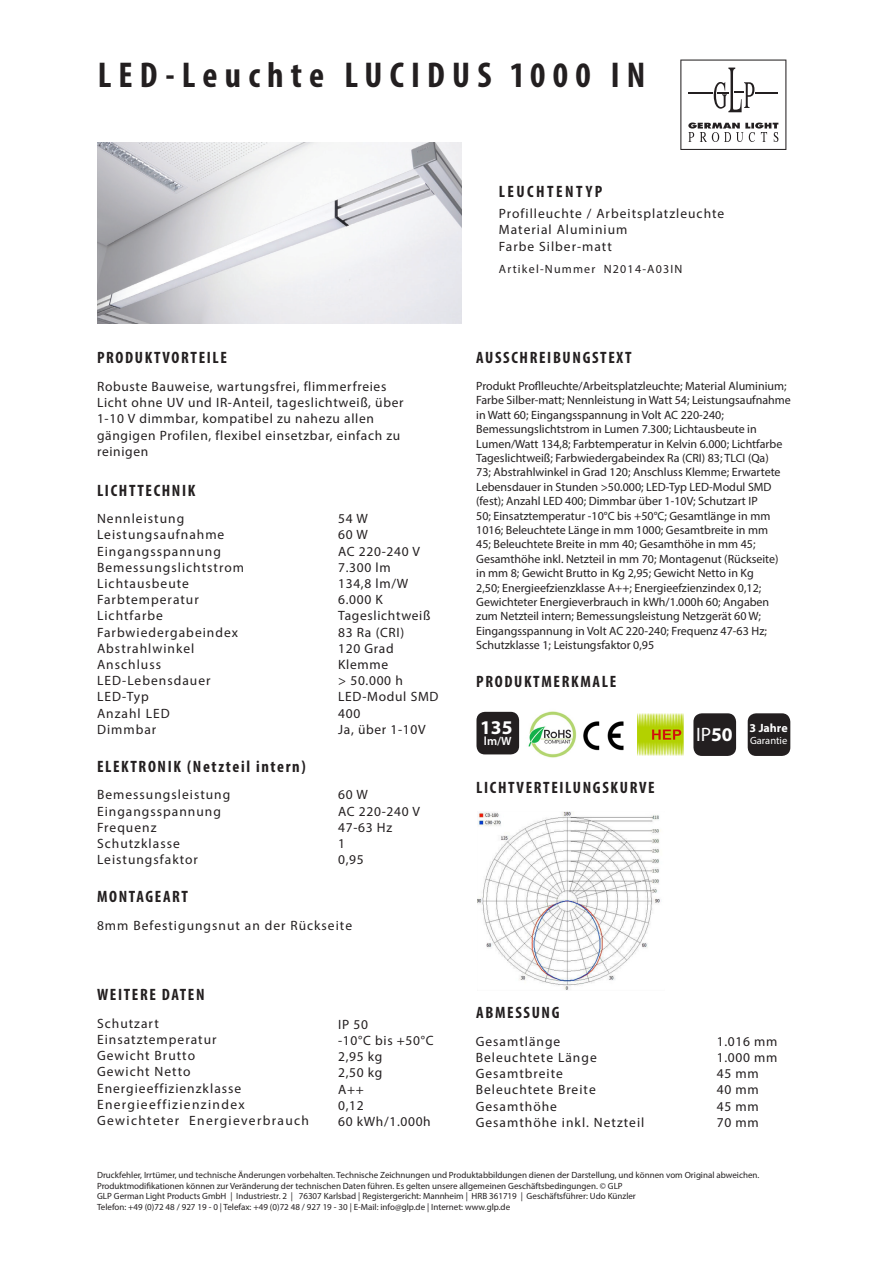
<style>
.page{position:relative;width:893px;height:1263px;background:#fff}
.page>*{position:absolute;margin:0;border:0;box-sizing:border-box;transform-origin:0 0}
.t1{font:700 condensed 36px "Myriad Pro";letter-spacing:.2em;color:#231f20}
.t2{font:19.5px "Myriad Pro";color:#fff}
.t3{font:700 19.5px "Myriad Pro";color:#fff}
.t4{font:700 condensed 16.5px "Myriad Pro";letter-spacing:.1em;color:#231f20}
.t5{font:700 condensed 16.5px "Myriad Pro";letter-spacing:.15em;color:#231f20}
.t6{font:13.5px "Myriad Pro";letter-spacing:.075em;color:#231f20}
.t7{font:13.5px/16.2px "Myriad Pro";letter-spacing:.05em;color:#231f20}
.t8{font:13.5px "Myriad Pro";letter-spacing:.1em;color:#231f20}
.Ausschreibungstext{font:12px/14.4px "Myriad Pro";color:#231f20}
.Ausschreibungstext-2{font:12px "Myriad Pro";letter-spacing:.1em;color:#231f20}
.t9{font:700 12px "Myriad Pro";letter-spacing:-.005em;color:#fff}
.t10{font:600 12px "Myriad Pro";color:#fff}
.t11{font:10.5px "Myriad Pro";color:#fff}
.t12{font:9px "Myriad Pro";color:#231f20}
.s1{font-weight:700}
</style>
<div class="page">
<svg style="left:680px;top:60px;width:106px;height:90px"></svg>
<img style="left:477px;top:811px;width:184px;height:179px">
<img style="left:98px;top:142px;width:363px;height:182px">
<div style="left:476px;top:712px;width:43px;height:42px;background:#231f20;border-radius:9px"></div>
<img style="left:528px;top:711px;width:49px;height:47px">
<img style="left:583px;top:721px;width:41px;height:30px">
<div style="left:693px;top:713px;width:43px;height:43px;background:#231f20;border-radius:9px"></div>
<img style="left:637px;top:713px;width:46px;height:43px">
<div style="left:748px;top:713px;width:42px;height:43px;background:#231f20;border-radius:9px"></div>
<p class="t1" style="left:98px;top:53px;width:549px">LED-Leuchte LUCIDUS 1000 IN</p>
<p class="t4" style="left:97px;top:348px;width:131px">PRODUKTVORTEILE</p>
<p class="t7" style="left:97px;top:378px;width:308px">Robuste Bauweise, wartungsfrei, flimmerfreies Licht ohne UV und IR-Anteil, tageslichtweiß, über 1-10 V dimmbar, kompatibel zu nahezu allen gängigen Profilen, flexibel einsetzbar, einfach zu reinigen</p>
<p class="t4" style="left:97px;top:480px;width:100px">LICHTTECHNIK</p>
<p class="t6" style="left:97px;top:510px;width:89px">Nennleistung</p>
<p class="t6" style="left:97px;top:526px;width:129px">Leistungsaufnahme</p>
<p class="t6" style="left:97px;top:543px;width:125px">Eingangsspannung</p>
<p class="t6" style="left:97px;top:559px;width:148px">Bemessungslichtstrom</p>
<p class="t6" style="left:97px;top:575px;width:93px">Lichtausbeute</p>
<p class="t6" style="left:97px;top:591px;width:103px">Farbtemperatur</p>
<p class="t6" style="left:97px;top:607px;width:67px">Lichtfarbe</p>
<p class="t6" style="left:97px;top:624px;width:143px">Farbwiedergabeindex</p>
<p class="t6" style="left:97px;top:640px;width:99px">Abstrahlwinkel</p>
<p class="t6" style="left:97px;top:656px;width:66px">Anschluss</p>
<p class="t6" style="left:97px;top:672px;width:115px">LED-Lebensdauer</p>
<p class="t6" style="left:97px;top:688px;width:53px">LED-Typ</p>
<p class="t6" style="left:97px;top:705px;width:74px">Anzahl LED</p>
<p class="t6" style="left:97px;top:721px;width:61px">Dimmbar</p>
<p class="t4" style="left:97px;top:756px;width:210px">ELEKTRONIK (Netzteil intern)</p>
<p class="t6" style="left:97px;top:786px;width:135px">Bemessungsleistung</p>
<p class="t6" style="left:97px;top:803px;width:125px">Eingangsspannung</p>
<p class="t6" style="left:97px;top:819px;width:61px">Frequenz</p>
<p class="t6" style="left:97px;top:835px;width:84px">Schutzklasse</p>
<p class="t6" style="left:97px;top:851px;width:102px">Leistungsfaktor</p>
<p class="t6" style="left:338px;top:510px;width:31px">54 W</p>
<p class="t6" style="left:338px;top:526px;width:31px">60 W</p>
<p class="t6" style="left:338px;top:543px;width:83px">AC 220-240 V</p>
<p class="t6" style="left:338px;top:559px;width:54px">7.300 lm</p>
<p class="t6" style="left:338px;top:575px;width:71px">134,8 lm/W</p>
<p class="t6" style="left:338px;top:591px;width:46px">6.000 K</p>
<p class="t7" style="left:338px;top:607px;width:94px">Tageslichtweiß</p>
<p class="t6" style="left:338px;top:624px;width:68px">83 Ra (CRI)</p>
<p class="t6" style="left:338px;top:640px;width:57px">120 Grad</p>
<p class="t6" style="left:338px;top:656px;width:52px">Klemme</p>
<p class="t6" style="left:338px;top:672px;width:66px">&gt; 50.000 h</p>
<p class="t7" style="left:338px;top:688px;width:102px">LED-Modul SMD</p>
<p class="t6" style="left:338px;top:705px;width:24px">400</p>
<p class="t7" style="left:338px;top:721px;width:89px">Ja, über 1-10V</p>
<p class="t6" style="left:338px;top:786px;width:31px">60 W</p>
<p class="t6" style="left:338px;top:803px;width:83px">AC 220-240 V</p>
<p class="t6" style="left:338px;top:819px;width:56px">47-63 Hz</p>
<p class="t6" style="left:338px;top:835px;width:8px">1</p>
<p class="t6" style="left:338px;top:851px;width:27px">0,95</p>
<p class="t4" style="left:97px;top:886px;width:93px">MONTAGEART</p>
<p class="t6" style="left:97px;top:917px;width:257px">8mm Befestigungsnut an der Rückseite</p>
<p class="t4" style="left:97px;top:984px;width:109px">WEITERE DATEN</p>
<p class="t6" style="left:97px;top:1015px;width:63px">Schutzart</p>
<p class="t6" style="left:97px;top:1031px;width:121px">Einsatztemperatur</p>
<p class="t6" style="left:97px;top:1047px;width:100px">Gewicht Brutto</p>
<p class="t6" style="left:97px;top:1063px;width:95px">Gewicht Netto</p>
<p class="t6" style="left:97px;top:1080px;width:146px">Energieeffizienzklasse</p>
<p class="t8" style="left:97px;top:1096px;width:149px">Energieeffizienzindex</p>
<p class="t8" style="left:97px;top:1112px;width:214px">Gewichteter Energieverbrauch</p>
<p class="t6" style="left:338px;top:1016px;width:31px">IP 50</p>
<p class="t6" style="left:338px;top:1032px;width:97px">-10°C bis +50°C</p>
<p class="t6" style="left:338px;top:1048px;width:46px">2,95 kg</p>
<p class="t6" style="left:338px;top:1064px;width:46px">2,50 kg</p>
<p class="t6" style="left:338px;top:1081px;width:27px">A++</p>
<p class="t6" style="left:338px;top:1097px;width:27px">0,12</p>
<p class="t7" style="left:338px;top:1113px;width:94px">60 kWh/1.000h</p>
<p class="t5" style="left:499px;top:181px;width:105px">LEUCHTENTYP</p>
<p class="t6" style="left:499px;top:205px;width:227px">Profilleuchte / Arbeitsplatzleuchte</p>
<p class="t6" style="left:499px;top:222px;width:130px">Material Aluminium</p>
<p class="t6" style="left:499px;top:238px;width:115px">Farbe Silber-matt</p>
<p class="Ausschreibungstext-2" style="left:499px;top:262px;width:185px">Artikel-Nummer N2014-A03IN</p>
<p class="t4" style="left:476px;top:348px;width:157px">AUSSCHREIBUNGSTEXT</p>
<p class="Ausschreibungstext" style="left:476px;top:378px;width:316px">Produkt Proflleuchte/Arbeitsplatzleuchte; Material Aluminium; Farbe Silber-matt; Nennleistung in Watt 54; Leistungsaufnahme in Watt 60; Eingangsspannung in Volt AC 220-240; Bemessungslichtstrom in Lumen 7.300; Lichtausbeute in Lumen/Watt 134,8; Farbtemperatur in Kelvin 6.000; Lichtfarbe Tageslichtweiß; Farbwiedergabeindex Ra (CRI) 83; TLCI (Qa)<br>73; Abstrahlwinkel in Grad 120; Anschluss Klemme; Erwartete Lebensdauer in Stunden &gt;50.000; LED-Typ LED-Modul SMD (fest); Anzahl LED 400; Dimmbar über 1-10V; Schutzart IP<br>50; Einsatztemperatur -10°C bis +50°C; Gesamtlänge in mm 1016; Beleuchtete Länge in mm 1000; Gesamtbreite in mm<br>45; Beleuchtete Breite in mm 40; Gesamthöhe in mm 45; Gesamthöhe inkl. Netzteil in mm 70; Montagenut (Rückseite) in mm 8; Gewicht Brutto in Kg 2,95; Gewicht Netto in Kg<br>2,50; Energieefzienzklasse A++; Energieefzienzindex 0,12; Gewichteter Energieverbrauch in kWh/1.000h 60; Angaben zum Netzteil intern; Bemessungsleistung Netzgerät 60 W; Eingangsspannung in Volt AC 220-240; Frequenz 47-63 Hz; Schutzklasse 1; Leistungsfaktor 0,95</p>
<p class="t4" style="left:476px;top:671px;width:141px">PRODUKTMERKMALE</p>
<p class="t3" style="left:480px;top:714px;width:34px">135</p>
<p class="t10" style="left:484px;top:733px;width:29px">lm/W</p>
<p class="t2" style="left:696px;top:723px;width:38px">IP<span class="s1">50</span></p>
<p class="t4" style="left:476px;top:778px;width:180px">LICHTVERTEILUNGSKURVE</p>
<p class="t9" style="left:750px;top:720px;width:40px">3 Jahre</p>
<p class="t11" style="left:750px;top:733px;width:39px">Garantie</p>
<p class="t4" style="left:476px;top:1002px;width:85px">ABMESSUNG</p>
<p class="t6" style="left:476px;top:1033px;width:86px">Gesamtlänge</p>
<p class="t6" style="left:476px;top:1049px;width:123px">Beleuchtete Länge</p>
<p class="t6" style="left:476px;top:1065px;width:89px">Gesamtbreite</p>
<p class="t6" style="left:476px;top:1081px;width:122px">Beleuchtete Breite</p>
<p class="t6" style="left:476px;top:1098px;width:83px">Gesamthöhe</p>
<p class="t6" style="left:476px;top:1114px;width:170px">Gesamthöhe inkl. Netzteil</p>
<p class="t6" style="left:717px;top:1033px;width:62px">1.016 mm</p>
<p class="t6" style="left:717px;top:1049px;width:62px">1.000 mm</p>
<p class="t6" style="left:717px;top:1065px;width:43px">45 mm</p>
<p class="t6" style="left:717px;top:1081px;width:43px">40 mm</p>
<p class="t6" style="left:717px;top:1098px;width:43px">45 mm</p>
<p class="t6" style="left:717px;top:1114px;width:43px">70 mm</p>
<p class="t12" style="left:97px;top:1169px;width:664px">Druckfehler, Irrtümer, und technische Änderungen vorbehalten. Technische Zeichnungen und Produktabbildungen dienen der Darstellung, und können vom Original abweichen.</p>
<p class="t12" style="left:97px;top:1180px;width:527px">Produktmodifikationen können zur Veränderung der technischen Daten führen. Es gelten unsere allgemeinen Geschäftsbedingungen. © GLP</p>
<p class="t12" style="left:97px;top:1191px;width:540px">GLP German Light Products GmbH | Industriestr. 2 | 76307 Karlsbad | Registergericht: Mannheim | HRB 361719 | Geschäftsführer: Udo Künzler</p>
<p class="t12" style="left:97px;top:1202px;width:415px">Telefon: +49 (0)72 48 / 927 19 - 0 | Telefax: +49 (0)72 48 / 927 19 - 30 | E-Mail: info@glp.de | Internet: www.glp.de</p>
</div>
